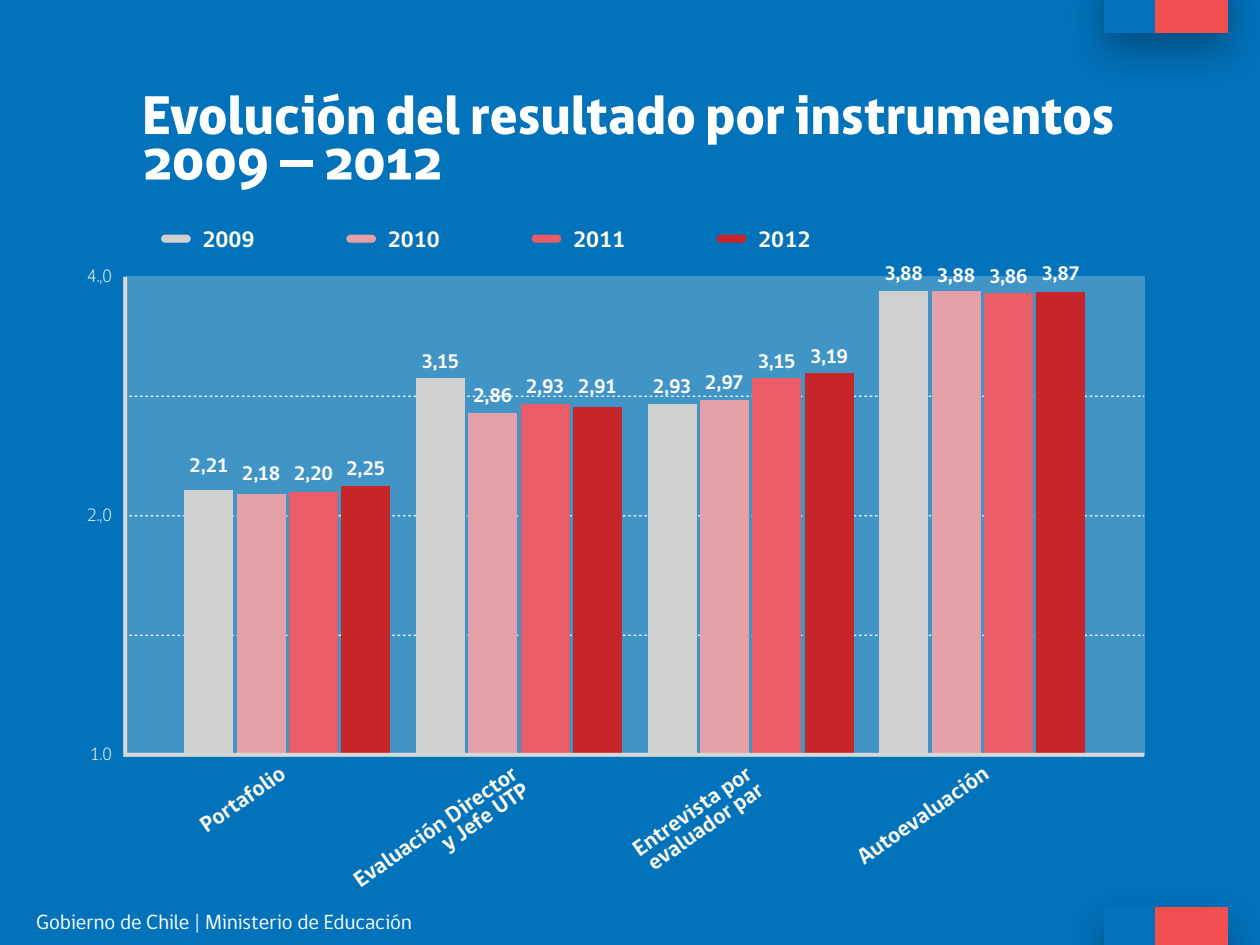
<style>
.page{position:relative;width:1260px;height:945px;background:#0272ba}
.page>*{position:absolute;margin:0;border:0;box-sizing:border-box;transform-origin:0 0}
.t1{font:800 56px/45.5px "gob CL";letter-spacing:-.005em;color:#fff}
.t2{font:700 22.75px/20.1px "gob CL";color:#fffded;text-align:right}
.t3{font:21px "gob CL";color:#fff}
.t4{font:700 20.12px "gob CL";letter-spacing:-.02em;color:#fff}
.t5{font:300 18.2px "gob CL";color:#fffded}
</style>
<div class="page">
<div style="left:1066px;top:0;width:194px;height:89px;background:#000;opacity:.33"></div>
<div style="left:1104px;top:0;width:51px;height:33px;background:#0272ba"></div>
<div style="left:1155px;top:0;width:73px;height:33px;background:#f04e4f"></div>
<div style="left:1155px;top:908px;width:73px;height:37px;background:#f04e4f"></div>
<div style="left:161px;top:235px;width:30px;height:8px;background:#cfd1d1;border-radius:4px"></div>
<div style="left:346px;top:235px;width:30px;height:8px;background:#e59fa6;border-radius:4px"></div>
<div style="left:532px;top:235px;width:29px;height:8px;background:#ea5c67;border-radius:4px"></div>
<div style="left:717px;top:235px;width:30px;height:8px;background:#c6252a;border-radius:4px"></div>
<svg style="left:123px;top:276px;width:1022px;height:481px;background:#99869e"></svg>
<h1 class="t1" style="left:142px;top:94px;width:975px">Evolución del resultado por instrumentos<br>2009—2012</h1>
<p class="t5" style="left:87px;top:264px;width:26px">4.,0</p>
<p class="t5" style="left:87px;top:503px;width:26px">2.,0</p>
<p class="t2" style="left:202px;top:230px;width:54px">2009</p>
<p class="t2" style="left:388px;top:230px;width:54px">2010</p>
<p class="t2" style="left:573px;top:230px;width:54px">2011</p>
<p class="t2" style="left:758px;top:230px;width:54px">2012</p>
<p class="t4" style="left:189px;top:457px;width:197px">2,21 2,18 2,20 2,25</p>
<p class="t4" style="left:421px;top:347px;width:39px">3,15</p>
<p class="t4" style="left:473px;top:382px;width:41px">2,86</p>
<p class="t4" style="left:526px;top:373px;width:92px">2,93 2,91</p>
<p class="t4" style="left:653px;top:371px;width:93px">2,93 2,97</p>
<p class="t4" style="left:758px;top:345px;width:92px">3,15 3,19</p>
<p class="t4" style="left:884px;top:261px;width:197px">3,88 3,88 3,86 3,87</p>
<p class="t5" style="left:90px;top:742px;width:23px">1.0</p>
<p class="t2" style="left:197px;top:819px;width:100px;rotate:-35deg">Portafolio</p>
<p class="t2" style="left:351px;top:874px;width:195px;rotate:-35deg">Evaluación Director y Jefe UTP</p>
<p class="t2" style="left:630px;top:843px;width:141px;text-align:left;rotate:-35deg">Entrevista por evaluador par</p>
<p class="t2" style="left:854px;top:851px;width:156px;rotate:-35deg">Autoevaluación</p>
<p class="t3" style="left:36px;top:908px;width:377px">Gobierno de Chile | Ministerio de Educación</p>
</div>
